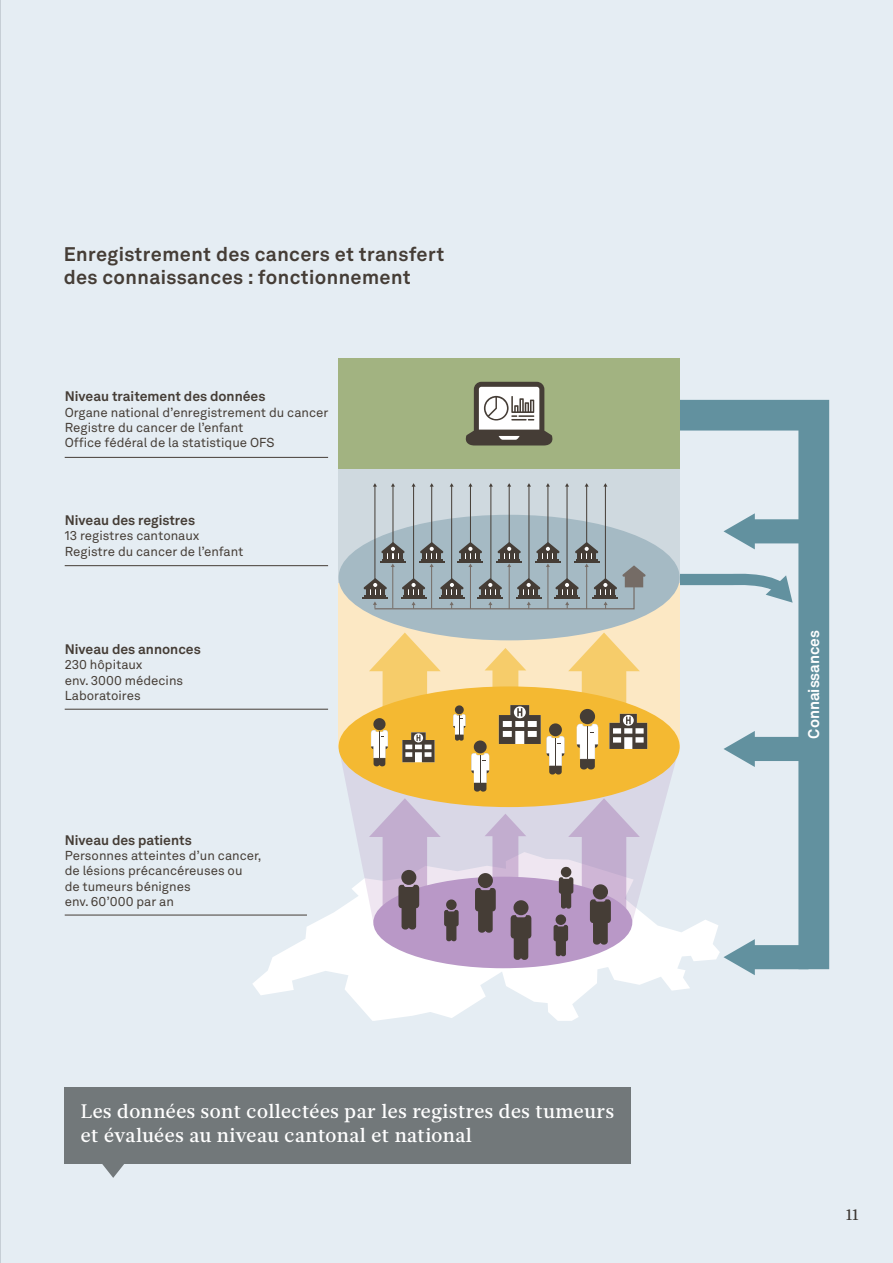
<style>
.page{position:relative;width:893px;height:1263px;background:#e5edf3}
.page>*{position:absolute;margin:0;border:0;box-sizing:border-box;transform-origin:0 0}
.Zitat{font:500 19.5px/23.4px "Glosa Text";letter-spacing:.03em;color:#fff}
.H3_Titel_Grafiken{font:700 19.5px/23.4px "Akkurat LL";letter-spacing:.02em;color:#453d36}
.t1{font:700 15.3px "Akkurat LL";color:#fff}
.t2{font:500 15px "Glosa Text";color:#453d36}
.t3{font:700 13.65px "Akkurat LL";color:#453d36}
.t4{font:12.9px/15.5px "Akkurat LL";color:#453d36}
</style>
<div class="page">
<svg style="left:252px;top:909px;width:438px;height:112px;fill:#fff"></svg>
<svg style="left:339px;top:751px;width:306px;height:171px;fill:#d9d7e6"></svg>
<div style="left:373px;top:877px;width:259px;height:91px;background:#b998c7;border-radius:50%"></div>
<svg style="left:554px;top:798px;width:86px;height:158px"></svg>
<svg style="left:475px;top:814px;width:56px;height:146px"></svg>
<svg style="left:369px;top:798px;width:90px;height:143px"></svg>
<svg style="left:645px;top:400px;width:184px;height:569px"></svg>
<hr style="left:65px;top:709px;width:263px;height:1px;background:#453d36">
<hr style="left:65px;top:565px;width:263px;height:1px;background:#453d36">
<hr style="left:65px;top:457px;width:263px;height:1px;background:#453d36">
<hr style="left:65px;top:915px;width:242px;height:1px;background:#453d36">
<div style="left:339px;top:571px;width:341px;height:176px;background:#fce8c4"></div>
<div style="left:339px;top:415px;width:341px;height:168px;background:#cfd9df"></div>
<div style="left:339px;top:515px;width:341px;height:125px;background:#a5bac4;border-radius:50%"></div>
<div style="left:339px;top:358px;width:341px;height:111px;background:#a2b381"></div>
<hr style="left:393px;top:486px;width:1px;height:58px;background:#453d36">
<svg style="left:391px;top:483px;width:4px;height:4px"></svg>
<hr style="left:431px;top:486px;width:1px;height:58px;background:#453d36">
<svg style="left:430px;top:483px;width:4px;height:4px"></svg>
<hr style="left:470px;top:486px;width:1px;height:58px;background:#453d36">
<hr style="left:509px;top:486px;width:1px;height:58px;background:#453d36">
<svg style="left:507px;top:483px;width:4px;height:4px"></svg>
<hr style="left:547px;top:486px;width:1px;height:58px;background:#453d36">
<svg style="left:546px;top:483px;width:4px;height:4px"></svg>
<hr style="left:586px;top:486px;width:1px;height:58px;background:#453d36">
<svg style="left:585px;top:483px;width:4px;height:4px"></svg>
<hr style="left:362px;top:597px;width:26px;height:2px;background:#453d36">
<hr style="left:374px;top:486px;width:1px;height:94px;background:#453d36">
<svg style="left:373px;top:483px;width:4px;height:4px"></svg>
<hr style="left:413px;top:486px;width:1px;height:94px;background:#453d36">
<hr style="left:451px;top:486px;width:1px;height:94px;background:#453d36">
<svg style="left:450px;top:483px;width:4px;height:4px"></svg>
<hr style="left:490px;top:486px;width:1px;height:94px;background:#453d36">
<svg style="left:489px;top:483px;width:4px;height:4px"></svg>
<hr style="left:529px;top:486px;width:1px;height:94px;background:#453d36">
<svg style="left:527px;top:483px;width:4px;height:4px"></svg>
<hr style="left:567px;top:486px;width:1px;height:94px;background:#453d36">
<svg style="left:565px;top:483px;width:4px;height:4px"></svg>
<hr style="left:605px;top:486px;width:1px;height:94px;background:#453d36">
<div style="left:749px;top:519px;width:59px;height:24px;background:#62919f"></div>
<svg style="left:363px;top:513px;width:432px;height:97px"></svg>
<div style="left:749px;top:737px;width:59px;height:24px;background:#62919f"></div>
<svg style="left:723px;top:731px;width:32px;height:36px"></svg>
<div style="left:749px;top:945px;width:59px;height:24px;background:#62919f"></div>
<svg style="left:723px;top:939px;width:32px;height:36px"></svg>
<div style="left:339px;top:686px;width:341px;height:121px;background:#f4b932;border-radius:50%"></div>
<svg style="left:369px;top:632px;width:72px;height:134px"></svg>
<svg style="left:453px;top:632px;width:194px;height:160px"></svg>
<svg style="left:465px;top:382px;width:88px;height:63px"></svg>
<div style="left:64px;top:1087px;width:566px;height:76px;background:#72787a"></div>
<svg style="left:101px;top:1163px;width:24px;height:15px"></svg>
<hr style="left:0;top:0;width:1px;height:1263px;background:#babec1">
<h3 class="H3_Titel_Grafiken" style="left:64px;top:241px;width:382px">Enregistrement des cancers et transfert des connaissances : fonctionnement</h3>
<p class="t3" style="left:65px;top:386px;width:202px">Niveau traitement des données</p>
<p class="t4" style="left:65px;top:404px;width:265px">Organe national d’enregistrement du cancer<br>Registre du cancer de l’enfant<br>Office fédéral de la statistique OFS</p>
<p class="t3" style="left:65px;top:510px;width:132px">Niveau des registres</p>
<p class="t4" style="left:65px;top:528px;width:180px">13 registres cantonaux<br>Registre du cancer de l’enfant</p>
<p class="t3" style="left:65px;top:638px;width:137px">Niveau des annonces</p>
<p class="t4" style="left:65px;top:656px;width:120px">230 hôpitaux<br>env. 3000 médecins<br>Laboratoires</p>
<p class="t3" style="left:65px;top:829px;width:128px">Niveau des patients</p>
<p class="t4" style="left:65px;top:847px;width:198px">Personnes atteintes d’un cancer, de lésions précancéreuses ou<br>de tumeurs bénignes<br>env. 60’000 par an</p>
<p class="Zitat" style="left:81px;top:1100px;width:535px">Les données sont collectées par les registres des tumeurs et évaluées au niveau cantonal et national</p>
<p class="t1" style="left:802px;top:738px;width:110px;rotate:-90deg">Connaissances</p>
<p class="t2" style="left:846px;top:1205px;width:14px">11</p>
</div>
